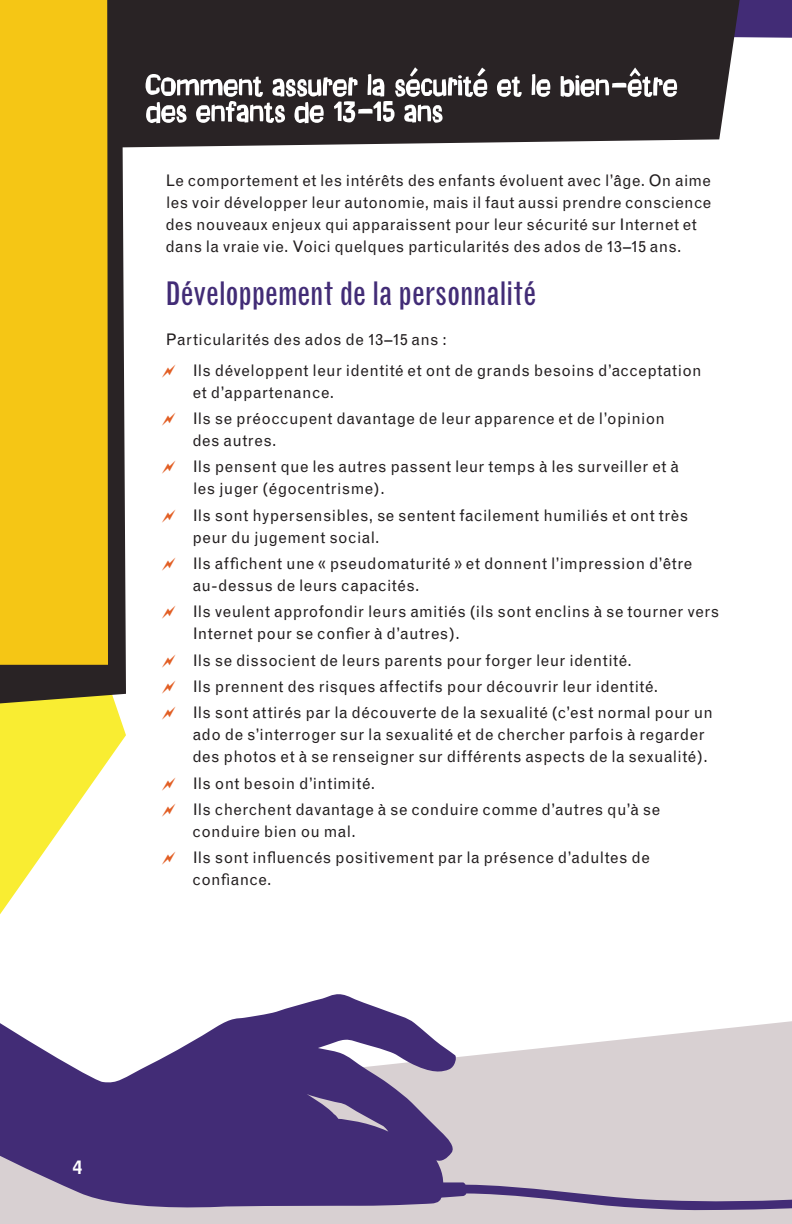
<style>
.page{position:relative;width:792px;height:1224px;background:#fff}
.page>*{position:absolute;margin:0;border:0;box-sizing:border-box;transform-origin:0 0}
.t1{font:condensed 32px "Grotesque";letter-spacing:-.01em;color:#422c76}
.t2{font:900 18px "Grotesque";color:#fff}
.t3{font:16px/26.4px "Grotesque";letter-spacing:.025em;color:#231f20}
</style>
<div class="page">
<svg style="left:0;top:1021px;width:792px;height:203px;fill:#d8d0d2"></svg>
<svg style="left:0;top:703px;width:126px;height:211px"></svg>
<svg style="left:0;top:994px;width:457px;height:216px;fill:#422c76"></svg>
<svg style="left:437px;top:1054px;width:355px;height:162px;background:#cdc4cb"></svg>
<div style="left:740px;top:0;width:52px;height:38px;background:#422c76"></div>
<svg style="left:0;top:0;width:126px;height:703px;background:#36302c"></svg>
<div style="left:0;top:0;width:108px;height:665px;background:#f5c615"></div>
<div style="left:115px;top:0;width:625px;height:147px;background:#292325"></div>
<svg style="left:146px;top:67px;width:531px;height:56px"></svg>
<p class="t3" style="left:165px;top:169px;width:548px;line-height:22px">Le comportement et les intérêts des enfants évoluent avec l’âge. On aime les voir développer leur autonomie, mais il faut aussi prendre conscience des nouveaux enjeux qui apparaissent pour leur sécurité sur Internet et dans la vraie vie. Voici quelques particularités des ados de 13–15 ans.</p>
<h1 class="t1" style="left:166px;top:275px;width:372px">Développement de la personnalité</h1>
<p class="t3" style="left:193px;top:324px;width:511px;line-height:30.6px;text-indent:-27px">Particularités des ados de 13–15 ans :<br>Ils développent leur identité et ont de grands besoins d’acceptation</p>
<p class="t3" style="left:193px;top:379px;width:474px">et d’appartenance.<br>Ils se préoccupent davantage de leur apparence et de l’opinion</p>
<p class="t3" style="left:192px;top:427px;width:488px">des autres.<br>Ils pensent que les autres passent leur temps à les surveiller et à</p>
<p class="t3" style="left:193px;top:476px;width:497px">les juger (égocentrisme).<br>Ils sont hypersensibles, se sentent facilement humiliés et ont très</p>
<p class="t3" style="left:193px;top:524px;width:501px">peur du jugement social.<br>Ils affichent une « pseudomaturité » et donnent l’impression d’être</p>
<p class="t3" style="left:193px;top:572px;width:528px">au-dessus de leurs capacités.<br>Ils veulent approfondir leurs amitiés (ils sont enclins à se tourner vers</p>
<p class="t3" style="left:193px;top:621px;width:522px">Internet pour se confier à d’autres).<br>Ils se dissocient de leurs parents pour forger leur identité.<br>Ils prennent des risques affectifs pour découvrir leur identité.<br>Ils sont attirés par la découverte de la sexualité (c’est normal pour un</p>
<p class="t3" style="left:192px;top:724px;width:517px;line-height:22px">ado de s’interroger sur la sexualité et de chercher parfois à regarder des photos et à se renseigner sur différents aspects de la sexualité).</p>
<p class="t3" style="left:193px;top:770px;width:469px">Ils ont besoin d’intimité.<br>Ils cherchent davantage à se conduire comme d’autres qu’à se</p>
<p class="t3" style="left:193px;top:818px;width:459px">conduire bien ou mal.<br>Ils sont influencés positivement par la présence d’adultes de</p>
<p class="t3" style="left:193px;top:867px;width:80px">confiance.</p>
<p class="t2" style="left:72px;top:1157px;width:12px">4</p>
</div>
